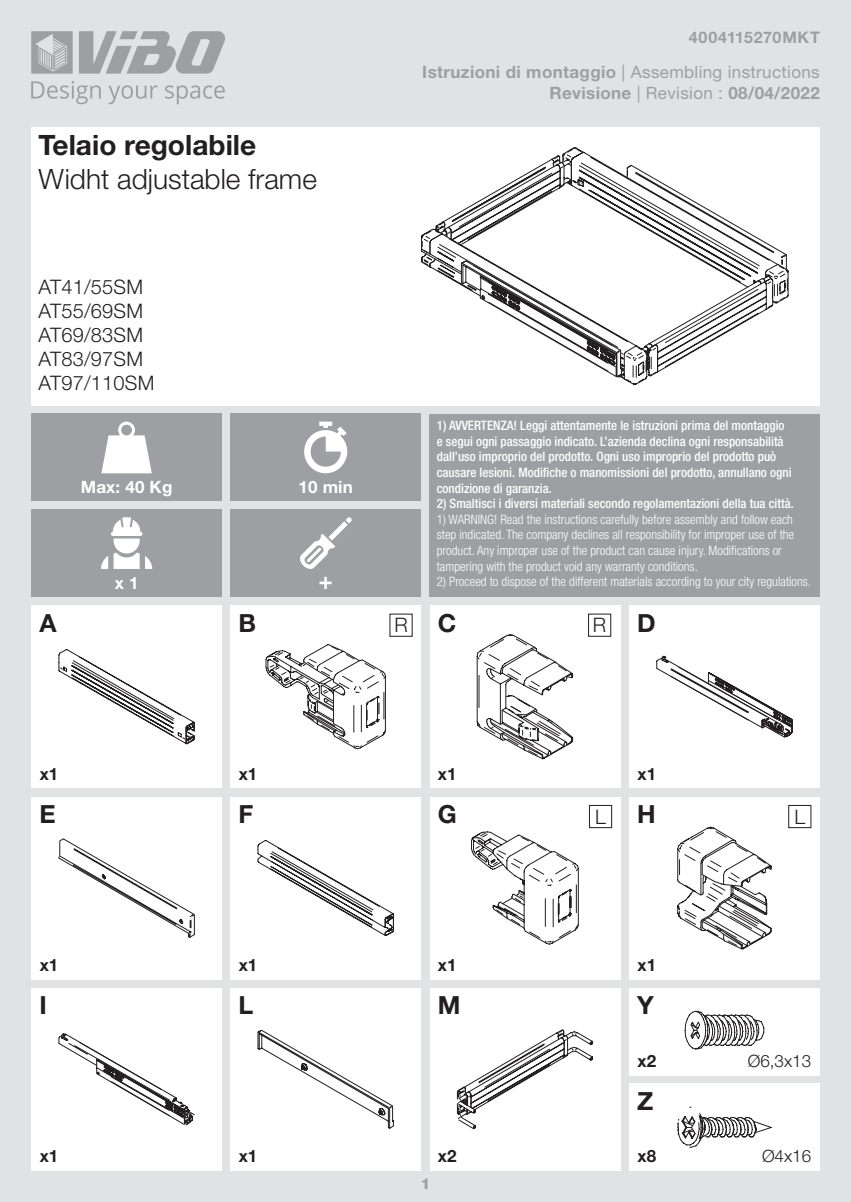
<style>
.page{position:relative;width:851px;height:1202px;background:#fff}
.page>*{position:absolute;margin:0;border:0;box-sizing:border-box;transform-origin:0 0}
.t1{font:300 28px "Helvetica Neue LT Std";color:#231f20}
.t2{font:700 28px "Helvetica Neue LT Std";color:#231f20}
.t3{font:700 25px "Helvetica Neue LT Pro";color:#231f20}
.t4{font:700 24px "Helvetica Neue LT Pro";color:#fff}
.t5{font:300 20px/24px "Helvetica Neue LT Std";letter-spacing:.01em;color:#231f20}
.t6{font:300 20px "Helvetica Neue LT Pro";color:#231f20}
.t7{font:700 17px/20.4px "Helvetica Neue LT Pro";letter-spacing:.02em;color:#9d9fa2;text-align:right}
.t8{font:700 17px "Helvetica Neue LT Pro";color:#231f20}
.t9{font:700 17px "Helvetica Neue LT Pro";letter-spacing:.01em;color:#fff}
.t10{font:300 17px "Helvetica Neue LT Pro";color:#231f20}
.t11{font:700 16px "Helvetica Neue LT Pro";letter-spacing:.04em;color:#9d9fa2}
.t12{font:800 15px "Helvetica Neue LT Pro";color:#9d9fa2}
.t13{font:500 condensed 13px/15.6px "Helvetica Neue LT Pro";color:#fff}
.t14{font:300 condensed 13px/15.6px "Helvetica Neue LT Pro";color:#fff}
.s1{font-weight:400}
</style>
<div class="page">
<div style="left:0;top:0;width:850px;height:1202px;background:#e1e2e4"></div>
<div style="left:31px;top:127px;width:788px;height:278px;background:#fff"></div>
<div style="left:429px;top:414px;width:390px;height:183px;background:#9d9fa2"></div>
<svg style="left:79px;top:31px;width:146px;height:43px"></svg>
<svg style="left:31px;top:31px;width:42px;height:43px"></svg>
<svg style="left:31px;top:81px;width:70px;height:23px"></svg>
<svg style="left:108px;top:85px;width:50px;height:19px"></svg>
<svg style="left:165px;top:85px;width:60px;height:19px"></svg>
<div style="left:230px;top:510px;width:191px;height:87px;background:#9d9fa2"></div>
<div style="left:31px;top:510px;width:191px;height:87px;background:#9d9fa2"></div>
<div style="left:230px;top:414px;width:191px;height:87px;background:#9d9fa2"></div>
<svg style="left:300px;top:517px;width:51px;height:52px"></svg>
<svg style="left:304px;top:422px;width:44px;height:52px"></svg>
<svg style="left:101px;top:517px;width:51px;height:52px"></svg>
<div style="left:31px;top:414px;width:191px;height:87px;background:#9d9fa2"></div>
<svg style="left:101px;top:422px;width:51px;height:51px"></svg>
<div style="left:31px;top:605px;width:191px;height:183px;background:#fff"></div>
<div style="left:31px;top:797px;width:191px;height:182px;background:#fff"></div>
<div style="left:31px;top:988px;width:191px;height:183px;background:#fff"></div>
<div style="left:230px;top:605px;width:191px;height:183px;background:#fff"></div>
<div style="left:230px;top:797px;width:191px;height:182px;background:#fff"></div>
<div style="left:230px;top:988px;width:191px;height:183px;background:#fff"></div>
<div style="left:429px;top:605px;width:191px;height:183px;background:#fff"></div>
<div style="left:429px;top:797px;width:191px;height:182px;background:#fff"></div>
<div style="left:429px;top:988px;width:191px;height:183px;background:#fff"></div>
<div style="left:629px;top:988px;width:190px;height:87px;background:#fff"></div>
<div style="left:629px;top:1084px;width:190px;height:87px;background:#fff"></div>
<div style="left:629px;top:605px;width:190px;height:183px;background:#fff"></div>
<div style="left:629px;top:797px;width:190px;height:182px;background:#fff"></div>
<svg style="left:441px;top:155px;width:332px;height:108px"></svg>
<svg style="left:421px;top:230px;width:348px;height:66px"></svg>
<svg style="left:479px;top:264px;width:310px;height:114px"></svg>
<svg style="left:58px;top:649px;width:137px;height:96px"></svg>
<svg style="left:265px;top:644px;width:121px;height:106px"></svg>
<svg style="left:476px;top:634px;width:97px;height:126px"></svg>
<svg style="left:656px;top:655px;width:137px;height:83px"></svg>
<svg style="left:58px;top:838px;width:137px;height:100px"></svg>
<svg style="left:257px;top:840px;width:137px;height:96px"></svg>
<svg style="left:471px;top:831px;width:108px;height:114px"></svg>
<svg style="left:677px;top:826px;width:95px;height:124px"></svg>
<svg style="left:58px;top:1033px;width:137px;height:93px"></svg>
<svg style="left:257px;top:1030px;width:137px;height:99px"></svg>
<svg style="left:456px;top:1029px;width:137px;height:100px"></svg>
<svg style="left:684px;top:1010px;width:80px;height:40px"></svg>
<svg style="left:677px;top:1106px;width:95px;height:42px"></svg>
<div style="left:588px;top:614px;width:23px;height:23px;border:1px solid #231f20"></div>
<div style="left:589px;top:805px;width:23px;height:23px;border:1px solid #231f20"></div>
<div style="left:788px;top:805px;width:23px;height:23px;border:1px solid #231f20"></div>
<h1 class="t2" style="left:39px;top:128px;width:219px">Telaio regolabile</h1>
<h1 class="t1" style="left:39px;top:162px;width:280px">Widht adjustable frame</h1>
<h3 class="t5" style="left:39px;top:275px;width:117px">AT41/55SM<br>AT55/69SM<br>AT69/83SM<br>AT83/97SM<br>AT97/110SM</h3>
<h3 class="t9" style="left:81px;top:476px;width:93px">Max: 40 Kg</h3>
<h3 class="t9" style="left:298px;top:476px;width:56px">10 min</h3>
<h2 class="t3" style="left:39px;top:607px;width:19px">A</h2>
<h3 class="t9" style="left:115px;top:572px;width:25px">x 1</h3>
<h3 class="t4" style="left:318px;top:565px;width:16px">+</h3>
<h2 class="t3" style="left:238px;top:607px;width:19px">B</h2>
<p class="t11" style="left:688px;top:27px;width:132px">4004115270MKT</p>
<h3 class="t7" style="left:422px;top:62px;width:399px">Istruzioni di montaggio <span class="s1">| Assembling instructions<br></span>Revisione <span class="s1">| Revision :</span> 08/04/2022</h3>
<p class="t13" style="left:437px;top:418px;width:356px">1) AVVERTENZA! Leggi attentamente le istruzioni prima del montaggio e segui ogni passaggio indicato. L’azienda declina ogni responsabilità dall’uso improprio del prodotto. Ogni uso improprio del prodotto può causare lesioni. Modifiche o manomissioni del prodotto, annullano ogni condizione di garanzia.</p>
<p class="t13" style="left:437px;top:496px;width:358px">2) Smaltisci i diversi materiali secondo regolamentazioni della tua città.</p>
<p class="t14" style="left:437px;top:511px;width:359px">1) WARNING! Read the instructions carefully before assembly and follow each step indicated. The company declines all responsibility for improper use of the product. Any improper use of the product can cause injury. Modifications or tampering with the product void any warranty conditions.</p>
<p class="t14" style="left:437px;top:574px;width:375px">2) Proceed to dispose of the different materials according to your city regulations.</p>
<h2 class="t3" style="left:437px;top:607px;width:20px">C</h2>
<h3 class="t6" style="left:394px;top:613px;width:15px">R</h3>
<h3 class="t6" style="left:593px;top:613px;width:15px">R</h3>
<h2 class="t3" style="left:637px;top:607px;width:20px">D</h2>
<h3 class="t8" style="left:40px;top:763px;width:20px">x1</h3>
<h3 class="t8" style="left:239px;top:763px;width:20px">x1</h3>
<h3 class="t8" style="left:438px;top:763px;width:20px">x1</h3>
<h3 class="t8" style="left:637px;top:763px;width:20px">x1</h3>
<h2 class="t3" style="left:39px;top:799px;width:18px">E</h2>
<h2 class="t3" style="left:238px;top:799px;width:16px">F</h2>
<h2 class="t3" style="left:437px;top:799px;width:20px">G</h2>
<h2 class="t3" style="left:637px;top:799px;width:20px">H</h2>
<h3 class="t6" style="left:595px;top:804px;width:12px">L</h3>
<h3 class="t6" style="left:794px;top:804px;width:12px">L</h3>
<h3 class="t8" style="left:40px;top:954px;width:20px">x1</h3>
<h3 class="t8" style="left:239px;top:954px;width:20px">x1</h3>
<h3 class="t8" style="left:438px;top:954px;width:20px">x1</h3>
<h3 class="t8" style="left:637px;top:954px;width:20px">x1</h3>
<h2 class="t3" style="left:39px;top:990px;width:9px">I</h2>
<h2 class="t3" style="left:238px;top:990px;width:16px">L</h2>
<h2 class="t3" style="left:437px;top:990px;width:24px">M</h2>
<h2 class="t3" style="left:637px;top:990px;width:18px">Y</h2>
<h3 class="t8" style="left:637px;top:1050px;width:20px">x2</h3>
<h3 class="t10" style="left:747px;top:1050px;width:65px">Ø6,3x13</h3>
<h2 class="t3" style="left:637px;top:1086px;width:18px">Z</h2>
<h3 class="t8" style="left:40px;top:1146px;width:20px">x1</h3>
<h3 class="t8" style="left:239px;top:1146px;width:20px">x1</h3>
<h3 class="t8" style="left:438px;top:1146px;width:20px">x2</h3>
<h3 class="t8" style="left:637px;top:1146px;width:20px">x8</h3>
<h3 class="t10" style="left:762px;top:1146px;width:51px">Ø4x16</h3>
<p class="t12" style="left:420px;top:1175px;width:11px">1</p>
</div>
